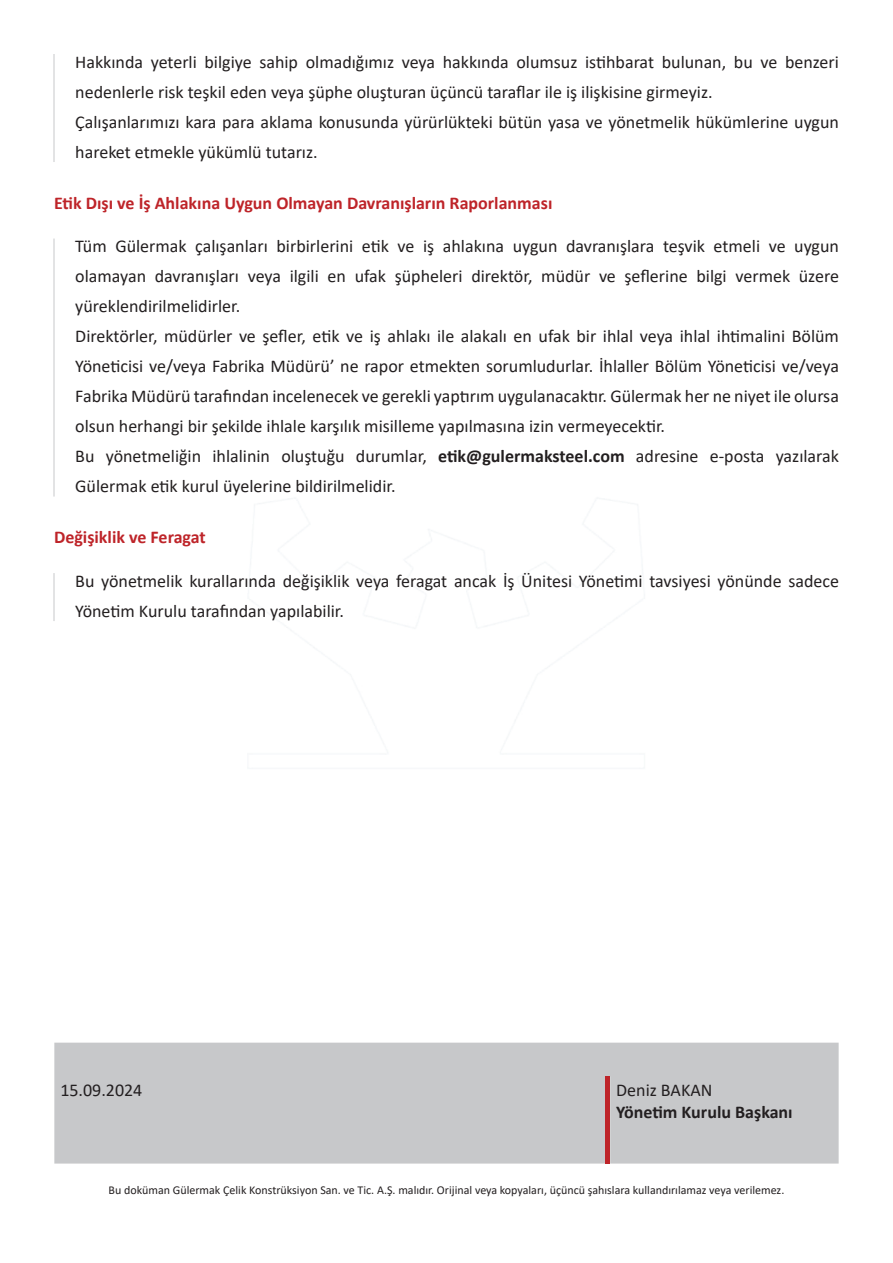
<style>
.page{position:relative;width:893px;height:1263px;background:#fff}
.page>*{position:absolute;margin:0;border:0;box-sizing:border-box;transform-origin:0 0}
.t1{font:18px/30px "Calibri";color:#231f20}
.t2{font:700 18px "Calibri";color:#be2429}
.t3{font:700 18px "Calibri";color:#231f20}
.t4{font:12px "Calibri";color:#231f20}
.s1{font-weight:700}
</style>
<div class="page">
<hr style="left:54px;top:54px;width:1px;height:108px;background:#c7c8ca">
<hr style="left:54px;top:239px;width:1px;height:258px;background:#c7c8ca">
<hr style="left:54px;top:573px;width:1px;height:48px;background:#c7c8ca">
<div style="left:54px;top:1043px;width:785px;height:120px;background:#c7c8ca"></div>
<div style="left:605px;top:1076px;width:5px;height:87px;background:#be2429"></div>
<p class="t1" style="left:75px;top:46px;width:765px">Hakkında yeterli bilgiye sahip olmadığımız veya hakkında olumsuz istihbarat bulunan, bu ve benzeri nedenlerle risk teşkil eden veya şüphe oluşturan üçüncü taraflar ile iş ilişkisine girmeyiz.<br>Çalışanlarımızı kara para aklama konusunda yürürlükteki bütün yasa ve yönetmelik hükümlerine uygun hareket etmekle yükümlü tutarız.</p>
<p class="t2" style="left:54px;top:190px;width:500px">Etik Dışı ve İş Ahlakına Uygun Olmayan Davranışların Raporlanması</p>
<p class="t1" style="left:75px;top:231px;width:765px">Tüm Gülermak çalışanları birbirlerini etik ve iş ahlakına uygun davranışlara teşvik etmeli ve uygun olamayan davranışları veya ilgili en ufak şüpheleri direktör, müdür ve şeflerine bilgi vermek üzere yüreklendirilmelidirler.<br>Direktörler, müdürler ve şefler, etik ve iş ahlakı ile alakalı en ufak bir ihlal veya ihlal ihtimalini Bölüm Yöneticisi ve/veya Fabrika Müdürü’ ne rapor etmekten sorumludurlar. İhlaller Bölüm Yöneticisi ve/veya Fabrika Müdürü tarafından incelenecek ve gerekli yaptırım uygulanacaktır. Gülermak her ne niyet ile olursa olsun herhangi bir şekilde ihlale karşılık misilleme yapılmasına izin vermeyecektir.<br>Bu yönetmeliğin ihlalinin oluştuğu durumlar, <span class="s1">etik@gulermaksteel.com</span> adresine e-posta yazılarak Gülermak etik kurul üyelerine bildirilmelidir.</p>
<p class="t2" style="left:54px;top:524px;width:153px">Değişiklik ve Feragat</p>
<p class="t1" style="left:75px;top:565px;width:765px">Bu yönetmelik kurallarında değişiklik veya feragat ancak İş Ünitesi Yönetimi tavsiyesi yönünde sadece<br>Yönetim Kurulu tarafından yapılabilir.</p>
<p class="t1" style="left:60px;top:1074px;width:84px">15.09.2024</p>
<p class="t1" style="left:616px;top:1074px;width:98px">Deniz BAKAN</p>
<p class="t3" style="left:616px;top:1099px;width:178px">Yönetim Kurulu Başkanı</p>
<p class="t4" style="left:109px;top:1181px;width:677px">Bu doküman Gülermak Çelik Konstrüksiyon San. ve Tic. A.Ş. malıdır. Orijinal veya kopyaları, üçüncü şahıslara kullandırılamaz veya verilemez.</p>
</div>
